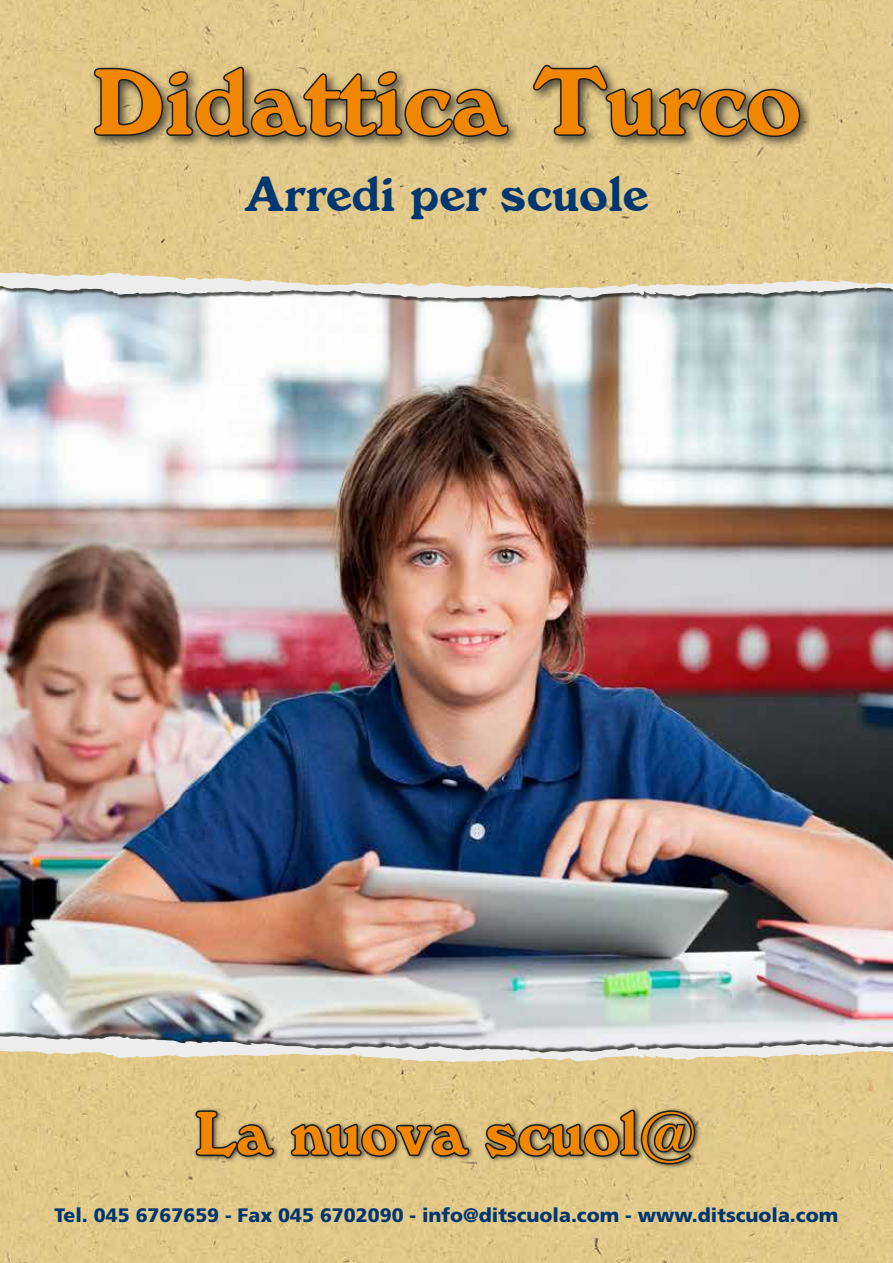
<style>
.page{position:relative;width:893px;height:1263px;background:#fff}
.page>*{position:absolute;margin:0;border:0;box-sizing:border-box;transform-origin:0 0}
.t1{font:91.5px "Windsor BT";color:#f18700}
.t2{font:60px "Windsor BT";color:#f18700}
.t3{font:48px "Windsor BT";color:#003770}
.t4{font:900 19.5px "Frutiger";color:#003770}
</style>
<div class="page">
<img style="left:0;top:0;width:893px;height:1263px">
<img style="left:0;top:327px;width:893px;height:703px">
<div style="left:90px;top:61px;width:723px;height:89px;background:#1d1d1b;opacity:.75"></div>
<svg style="left:92px;top:64px;width:418px;height:75px;background:#897b58"></svg>
<svg style="left:531px;top:63px;width:271px;height:186px;background:#c1ad78"></svg>
<div style="left:193px;top:1107px;width:508px;height:63px;background:#1d1d1b;opacity:.75"></div>
<svg style="left:193px;top:1108px;width:83px;height:53px;background:#91825b"></svg>
<svg style="left:288px;top:1007px;width:183px;height:256px;background:#c9b683"></svg>
<svg style="left:482px;top:1107px;width:215px;height:156px;background:#bfab75"></svg>
<div style="left:0;top:273px;width:893px;height:54px;background:#1d1d1b;opacity:.75"></div>
<svg style="left:0;top:272px;width:893px;height:51px"></svg>
<div style="left:0;top:1030px;width:893px;height:54px;background:#1d1d1b;opacity:.75"></div>
<svg style="left:0;top:1035px;width:893px;height:51px;background:#d8caa6"></svg>
<h1 class="t1" style="left:92px;top:48px;width:711px">Didattica Turco</h1>
<h3 class="t3" style="left:244px;top:166px;width:405px">Arredi per scuole</h3>
<h2 class="t2" style="left:195px;top:1098px;width:504px">La nuova scuol@</h2>
<p class="t4" style="left:55px;top:1203px;width:785px">Tel. 045 6767659 - Fax 045 6702090 - info@ditscuola.com - www.ditscuola.com</p>
</div>
